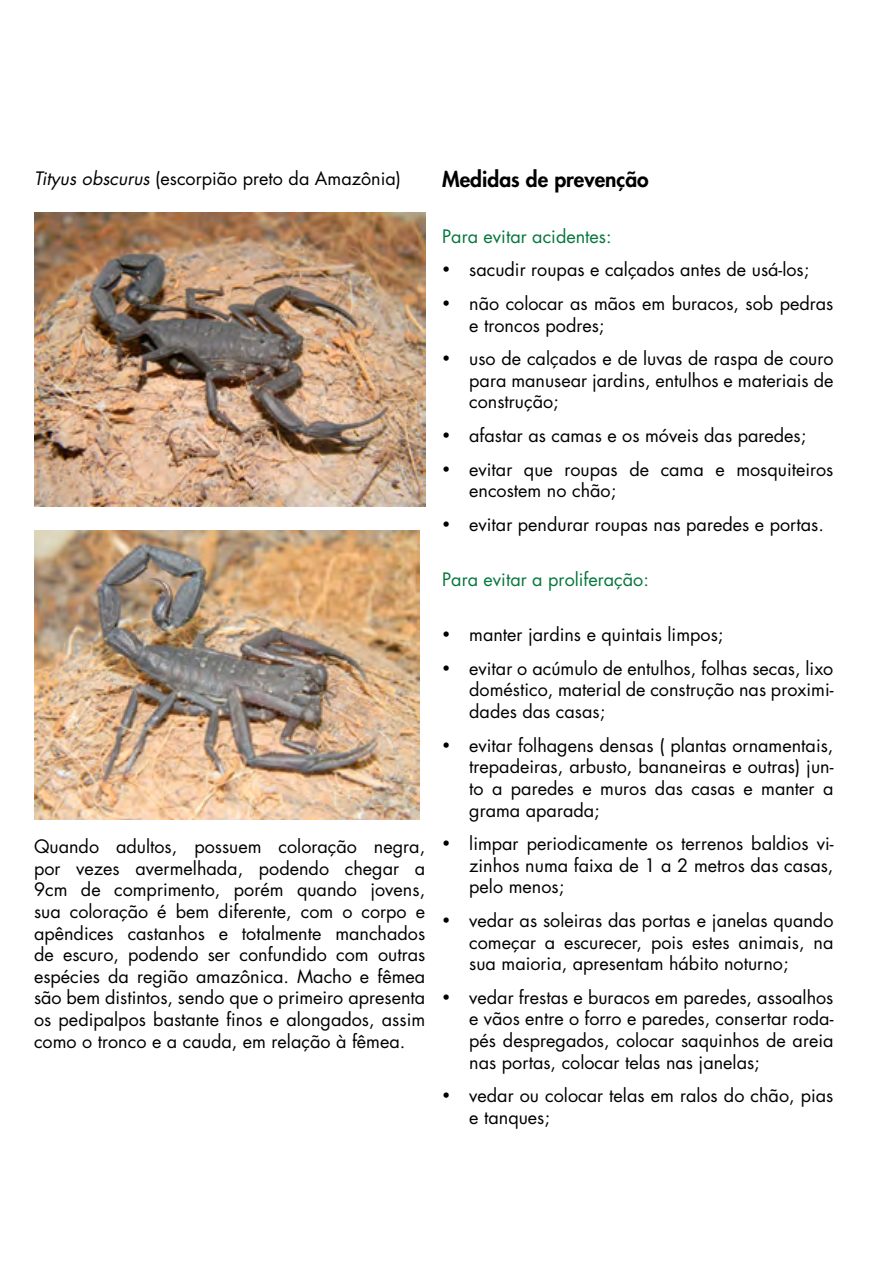
<style>
.page{position:relative;width:893px;height:1276px;background:#fff}
.page>*{position:absolute;margin:0;border:0;box-sizing:border-box;transform-origin:0 0}
.t1{font:800 21px "Futura Std";color:#000}
.t2{font:18px/21.6px "Futura Std";color:#000;text-align:justify}
.t3{font:18px "Futura Std";color:#06763c}
.s1{font-style:italic}
</style>
<div class="page">
<img style="left:34px;top:531px;width:386px;height:289px">
<img style="left:34px;top:213px;width:391px;height:293px">
<p class="t2" style="left:34px;top:168px;width:368px"><span class="s1">Tityus obscurus</span> (escorpião preto da Amazônia)</p>
<p class="t2" style="left:34px;top:836px;width:393px">Quando adultos, possuem coloração negra, por vezes avermelhada, podendo chegar a 9cm de comprimento, porém quando jovens, sua coloração é bem diferente, com o corpo e apêndices castanhos e totalmente manchados de escuro, podendo ser confundido com outras espécies da região amazônica. Macho e fêmea são bem distintos, sendo que o primeiro apresenta os pedipalpos bastante finos e alongados, assim como o tronco e a cauda, em relação à fêmea.</p>
<p class="t1" style="left:442px;top:166px;width:208px">Medidas de prevenção</p>
<p class="t3" style="left:442px;top:224px;width:171px">Para evitar acidentes:</p>
<p class="t2" style="left:442px;top:259px;width:369px">• sacudir roupas e calçados antes de usá-los;</p>
<p class="t2" style="left:469px;top:293px;width:366px;text-indent:-27px">• não colocar as mãos em buracos, sob pedras e troncos podres;</p>
<p class="t2" style="left:469px;top:348px;width:366px;text-indent:-27px">• uso de calçados e de luvas de raspa de couro para manusear jardins, entulhos e materiais de construção;</p>
<p class="t2" style="left:442px;top:425px;width:366px">• afastar as camas e os móveis das paredes;</p>
<p class="t2" style="left:469px;top:458px;width:366px;text-indent:-27px">• evitar que roupas de cama e mosquiteiros encostem no chão;</p>
<p class="t2" style="left:442px;top:513px;width:383px">• evitar pendurar roupas nas paredes e portas.</p>
<p class="t3" style="left:442px;top:568px;width:208px">Para evitar a proliferação:</p>
<p class="t2" style="left:442px;top:624px;width:283px">• manter jardins e quintais limpos;</p>
<p class="t2" style="left:469px;top:657px;width:366px;text-indent:-27px">• evitar o acúmulo de entulhos, folhas secas, lixo doméstico, material de construção nas proximi&shy;dades das casas;</p>
<p class="t2" style="left:469px;top:734px;width:366px;text-indent:-27px">• evitar folhagens densas ( plantas ornamentais, trepadeiras, arbusto, bananeiras e outras) jun&shy;to a paredes e muros das casas e manter a grama aparada;</p>
<p class="t2" style="left:469px;top:833px;width:366px;text-indent:-27px">• limpar periodicamente os terrenos baldios vi&shy;zinhos numa faixa de 1 a 2 metros das casas, pelo menos;</p>
<p class="t2" style="left:469px;top:909px;width:366px;text-indent:-27px">• vedar as soleiras das portas e janelas quando começar a escurecer, pois estes animais, na sua maioria, apresentam hábito noturno;</p>
<p class="t2" style="left:469px;top:986px;width:366px;text-indent:-27px">• vedar frestas e buracos em paredes, assoalhos e vãos entre o forro e paredes, consertar roda&shy;pés despregados, colocar saquinhos de areia nas portas, colocar telas nas janelas;</p>
<p class="t2" style="left:469px;top:1085px;width:366px;text-indent:-27px">• vedar ou colocar telas em ralos do chão, pias e tanques;</p>
</div>
